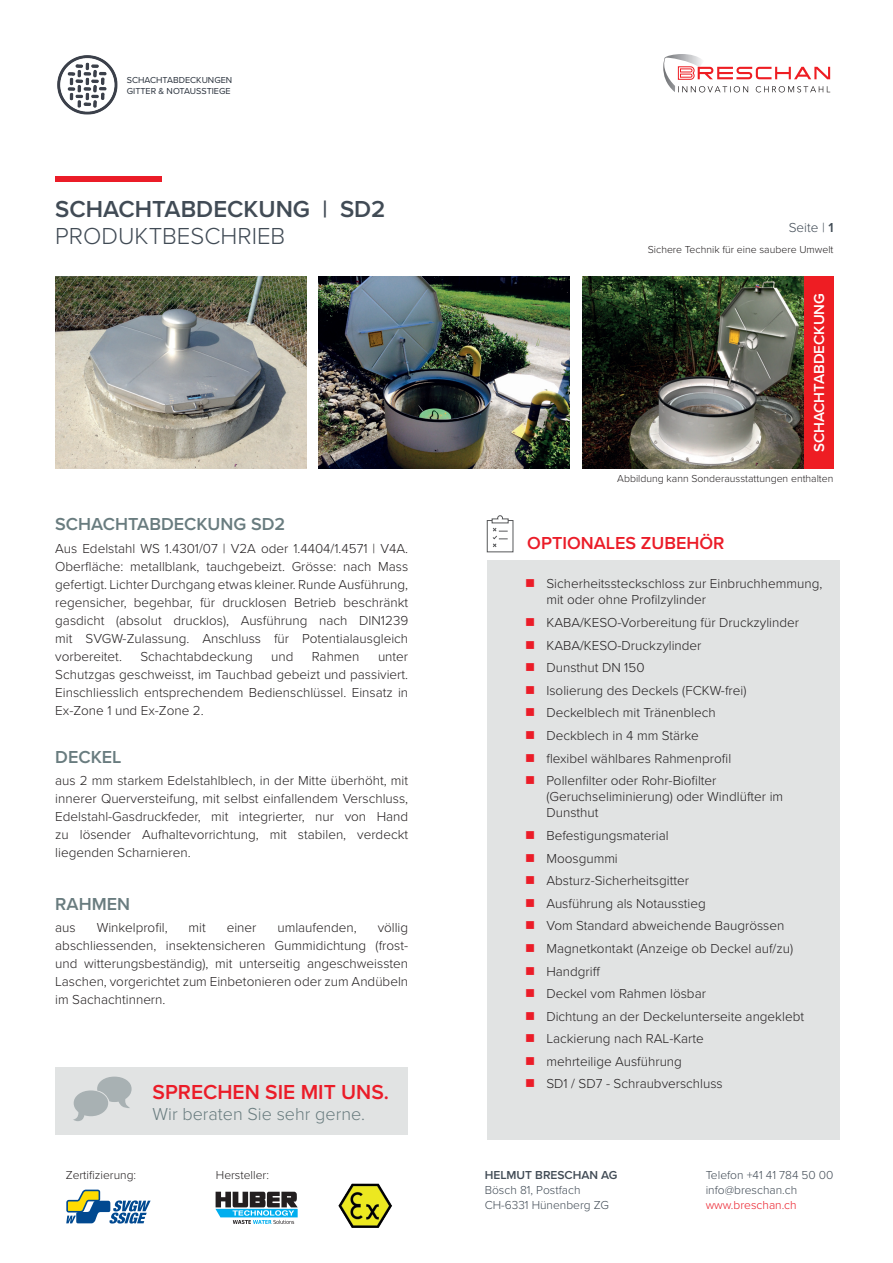
<style>
.page{position:relative;width:893px;height:1263px;background:#fff}
.page>*{position:absolute;margin:0;border:0;box-sizing:border-box;transform-origin:0 0}
.t1{font:600 24px "Proxima Nova";color:#414b55}
.t2{font:300 24px "Proxima Nova";color:#414b55}
.t3{font:600 21px "Proxima Nova";color:#eb1c28}
.t4{font:600 18px "Proxima Nova";color:#697c7f}
.t5{font:300 18px "Proxima Nova";color:#697c7f}
.t6{font:600 18px "Proxima Nova";color:#eb1c28}
.t7{font:600 15px "Proxima Nova";color:#fff}
.t8{font:300 13.5px/22.5px "Proxima Nova";color:#231f20;text-align:justify}
.t9{font:300 13.5px "Proxima Nova";color:#414b55}
.t10{font:300 12px/15px "Proxima Nova";color:#414b55}
.t11{font:300 12px "Proxima Nova";color:#231f20}
.t12{font:600 12px "Proxima Nova";color:#414b55}
.t13{font:300 12px "Proxima Nova";color:#eb1c28}
.t14{font:300 10.5px "Proxima Nova";color:#231f20}
.t15{font:9px/10.8px "Proxima Nova";color:#28303b}
.s1{font-weight:600}
</style>
<div class="page">
<img style="left:583px;top:276px;width:221px;height:193px">
<div style="left:55px;top:176px;width:107px;height:6px;background:#eb1c28"></div>
<svg style="left:663px;top:54px;width:167px;height:38px"></svg>
<img style="left:57px;top:55px;width:61px;height:60px">
<div style="left:55px;top:1067px;width:353px;height:68px;background:#e1e3e3"></div>
<div style="left:804px;top:276px;width:29px;height:193px;background:#ee1d23"></div>
<img style="left:55px;top:276px;width:251px;height:193px">
<img style="left:319px;top:276px;width:251px;height:193px">
<svg style="left:66px;top:1189px;width:85px;height:34px"></svg>
<svg style="left:216px;top:1192px;width:82px;height:32px"></svg>
<img style="left:338px;top:1183px;width:54px;height:44px">
<div style="left:487px;top:561px;width:353px;height:579px;background:#e1e3e3"></div>
<svg style="left:486px;top:515px;width:28px;height:37px"></svg>
<p class="t15" style="left:127px;top:74px;width:107px">SCHACHTABDECKUNGEN<br>GITTER &amp; NOTAUSSTIEGE</p>
<h1 class="t1" style="left:55px;top:191px;width:332px">SCHACHTABDECKUNG | SD2</h1>
<h1 class="t2" style="left:55px;top:218px;width:232px">PRODUKTBESCHRIEB</h1>
<h3 class="t4" style="left:55px;top:511px;width:231px">SCHACHTABDECKUNG SD2</h3>
<p class="t8" style="left:55px;top:538px;width:354px;line-height:18px">Aus Edelstahl WS 1.4301/07 | V2A oder 1.4404/1.4571 | V4A.<br>Oberfläche: metallblank, tauchgebeizt. Grösse: nach Mass gefertigt. Lichter Durchgang etwas kleiner. Runde Ausführung, regensicher, begehbar, für drucklosen Betrieb beschränkt gasdicht (absolut drucklos), Ausführung nach DIN1239 mit SVGW-Zulassung. Anschluss für Potentialausgleich vorbereitet.</p>
<p class="t8" style="left:140px;top:644px;width:114px">Schachtabdeckung</p>
<p class="t8" style="left:271px;top:644px;width:24px">und</p>
<p class="t8" style="left:312px;top:644px;width:49px">Rahmen</p>
<p class="t8" style="left:55px;top:646px;width:354px;line-height:18px;text-indent:323px">unter Schutzgas geschweisst, im Tauchbad gebeizt und passiviert.<br>Einschliesslich entsprechendem Bedienschlüssel. Einsatz in Ex-Zone 1 und Ex-Zone 2.</p>
<h3 class="t4" style="left:55px;top:743px;width:68px">DECKEL</h3>
<p class="t8" style="left:55px;top:771px;width:354px;line-height:18px">aus 2 mm starkem Edelstahlblech, in der Mitte überhöht, mit innerer Querversteifung, mit selbst einfallendem Verschluss, Edelstahl-Gasdruckfeder, mit integrierter, nur von Hand zu lösender Aufhaltevorrichtung, mit stabilen, verdeckt liegenden Scharnieren.</p>
<h3 class="t4" style="left:55px;top:890px;width:76px">RAHMEN</h3>
<p class="t8" style="left:55px;top:915px;width:22px">aus</p>
<p class="t8" style="left:97px;top:915px;width:72px">Winkelprofil,</p>
<p class="t8" style="left:189px;top:915px;width:19px">mit</p>
<p class="t8" style="left:227px;top:915px;width:31px">einer</p>
<p class="t8" style="left:277px;top:915px;width:81px">umlaufenden,</p>
<p class="t8" style="left:55px;top:918px;width:354px;line-height:18px;text-indent:322px">völlig abschliessenden, insektensicheren Gummidichtung (frost&shy;und witterungsbeständig), mit unterseitig angeschweissten Laschen, vorgerichtet zum Einbetonieren oder zum Andübeln im Sachachtinnern.</p>
<h2 class="t3" style="left:153px;top:1076px;width:238px">SPRECHEN SIE MIT UNS.</h2>
<h3 class="t5" style="left:153px;top:1101px;width:214px">Wir beraten Sie sehr gerne.</h3>
<p class="t11" style="left:66px;top:1166px;width:72px">Zertifizierung:</p>
<p class="t11" style="left:216px;top:1166px;width:55px">Hersteller:</p>
<p class="t9" style="left:789px;top:217px;width:46px">Seite | <span class="s1">1</span></p>
<p class="t14" style="left:648px;top:241px;width:187px">Sichere Technik für eine saubere Umwelt</p>
<p class="t7" style="left:808px;top:452px;width:161px;rotate:-90deg">SCHACHTABDECKUNG</p>
<p class="t14" style="left:617px;top:471px;width:218px">Abbildung kann Sonderausstattungen enthalten</p>
<h3 class="t6" style="left:527px;top:530px;width:199px">OPTIONALES ZUBEHÖR</h3>
<p class="t8" style="left:546px;top:575px;width:277px;line-height:16.2px">Sicherheitssteckschloss zur Einbruchhemmung, mit oder ohne Profilzylinder</p>
<p class="t8" style="left:546px;top:610px;width:254px;text-align:left">KABA/KESO-Vorbereitung für Druckzylinder<br>KABA/KESO-Druckzylinder<br>Dunsthut DN 150<br>Isolierung des Deckels (FCKW-frei)<br>Deckelblech mit Tränenblech<br>Deckblech in 4 mm Stärke<br>flexibel wählbares Rahmenprofil<br>Pollenfilter oder Rohr-Biofilter</p>
<p class="t8" style="left:546px;top:788px;width:238px;line-height:16.2px">(Geruchseliminierung) oder Windlüfter im<br>Dunsthut</p>
<p class="t8" style="left:546px;top:823px;width:259px;text-align:left">Befestigungsmaterial<br>Moosgummi<br>Absturz-Sicherheitsgitter<br>Ausführung als Notausstieg<br>Vom Standard abweichende Baugrössen<br>Magnetkontakt (Anzeige ob Deckel auf/zu)<br>Handgriff<br>Deckel vom Rahmen lösbar<br>Dichtung an der Deckelunterseite angeklebt<br>Lackierung nach RAL-Karte<br>mehrteilige Ausführung<br>SD1 / SD7 - Schraubverschluss</p>
<p class="t12" style="left:485px;top:1166px;width:134px">HELMUT BRESCHAN AG</p>
<p class="t10" style="left:485px;top:1182px;width:126px">Bösch 81, Postfach<br>CH-6331 Hünenberg ZG</p>
<p class="t10" style="left:706px;top:1167px;width:129px">Telefon +41 41 784 50 00 info@breschan.ch</p>
<p class="t13" style="left:706px;top:1196px;width:92px">www.breschan.ch</p>
</div>
